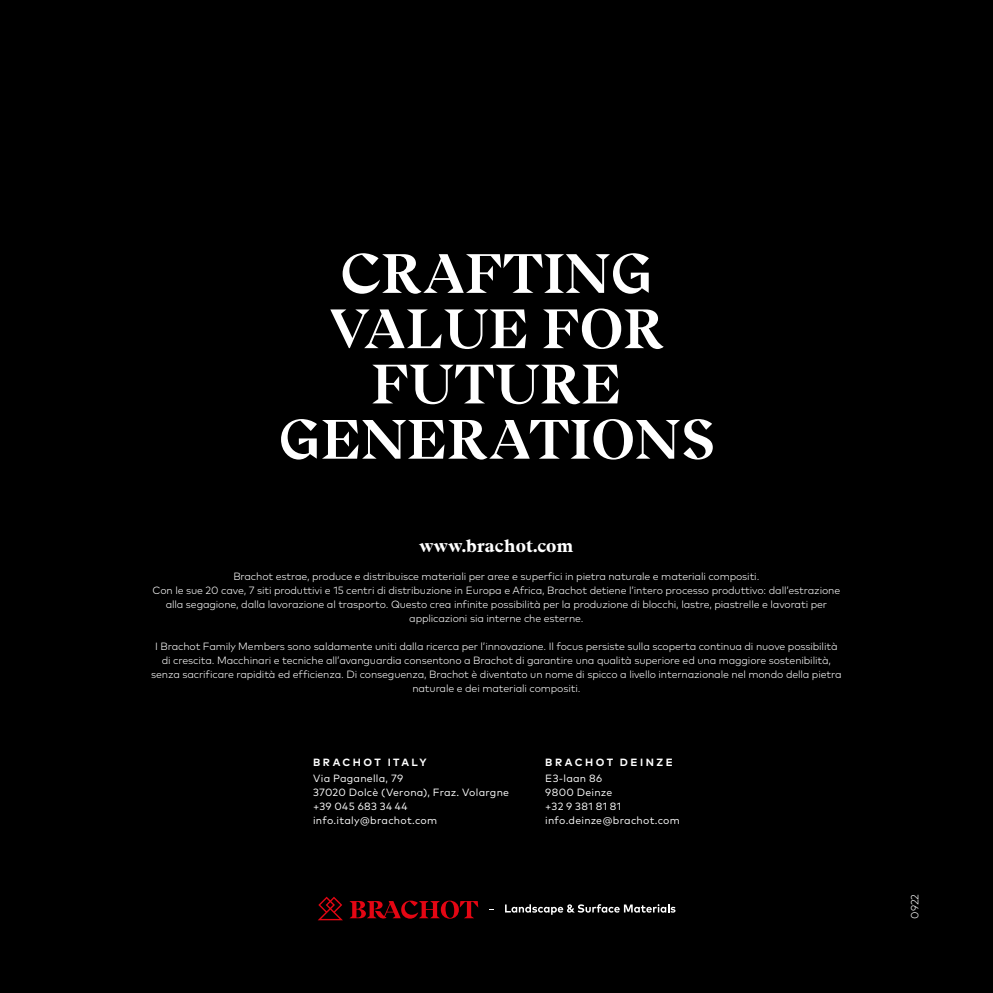
<style>
.page{position:relative;width:993px;height:993px;background:#fff}
.page>*{position:absolute;margin:0;border:0;box-sizing:border-box;transform-origin:0 0}
.t1{font:600 55.3px/55.3px "Beirut Display";letter-spacing:.01em;color:#fff;text-align:center}
.t2{font:700 17.5px "Beirut Display";color:#fff}
.t3{font:300 10.5px/14px "Mark Pro";letter-spacing:-.01em;color:#fff;text-align:center}
.t4{font:10.5px/14px "Mark Pro";letter-spacing:.025em;color:#fff}
.t5{font:700 10.5px "Mark Pro";letter-spacing:.235em;color:#fff}
</style>
<div class="page">
<div style="left:0;top:0;width:992px;height:992px;background:#000"></div>
<svg style="left:505px;top:904px;width:170px;height:10px"></svg>
<svg style="left:318px;top:896px;width:25px;height:24px"></svg>
<svg style="left:349px;top:900px;width:129px;height:19px"></svg>
<h1 class="t1" style="left:279px;top:245px;width:437px">CRAFTING<br>VALUE FOR<br>FUTURE<br>GENERATIONS</h1>
<h2 class="t2" style="left:419px;top:531px;width:155px">www.brachot.com</h2>
<p class="t3" style="left:152px;top:567px;width:689px">Brachot estrae, produce e distribuisce materiali per aree e superfici in pietra naturale e materiali compositi.<br>Con le sue 20 cave, 7 siti produttivi e 15 centri di distribuzione in Europa e Africa, Brachot detiene l’intero processo produttivo: dall’estrazione alla segagione, dalla lavorazione al trasporto. Questo crea infinite possibilità per la produzione di blocchi, lastre, piastrelle e lavorati per applicazioni sia interne che esterne.</p>
<p class="t3" style="left:151px;top:637px;width:691px">I Brachot Family Members sono saldamente uniti dalla ricerca per l’innovazione. Il focus persiste sulla scoperta continua di nuove possibilità di crescita. Macchinari e tecniche all’avanguardia consentono a Brachot di garantire una qualità superiore ed una maggiore sostenibilità, senza sacrificare rapidità ed efficienza. Di conseguenza, Brachot è diventato un nome di spicco a livello internazionale nel mondo della pietra naturale e dei materiali compositi.</p>
<p class="t5" style="left:313px;top:754px;width:115px">BRACHOT ITALY</p>
<p class="t4" style="left:313px;top:770px;width:197px">Via Paganella, 79<br>37020 Dolcè (Verona), Fraz. Volargne +39 045 683 34 44 info.italy@brachot.com</p>
<p class="t5" style="left:545px;top:754px;width:129px">BRACHOT DEINZE</p>
<p class="t4" style="left:545px;top:770px;width:136px">E3-laan 86<br>9800 Deinze<br>+32 9 381 81 81 info.deinze@brachot.com</p>
<p class="t3" style="left:906px;top:918px;width:26px;rotate:-90deg">0922</p>
</div>
